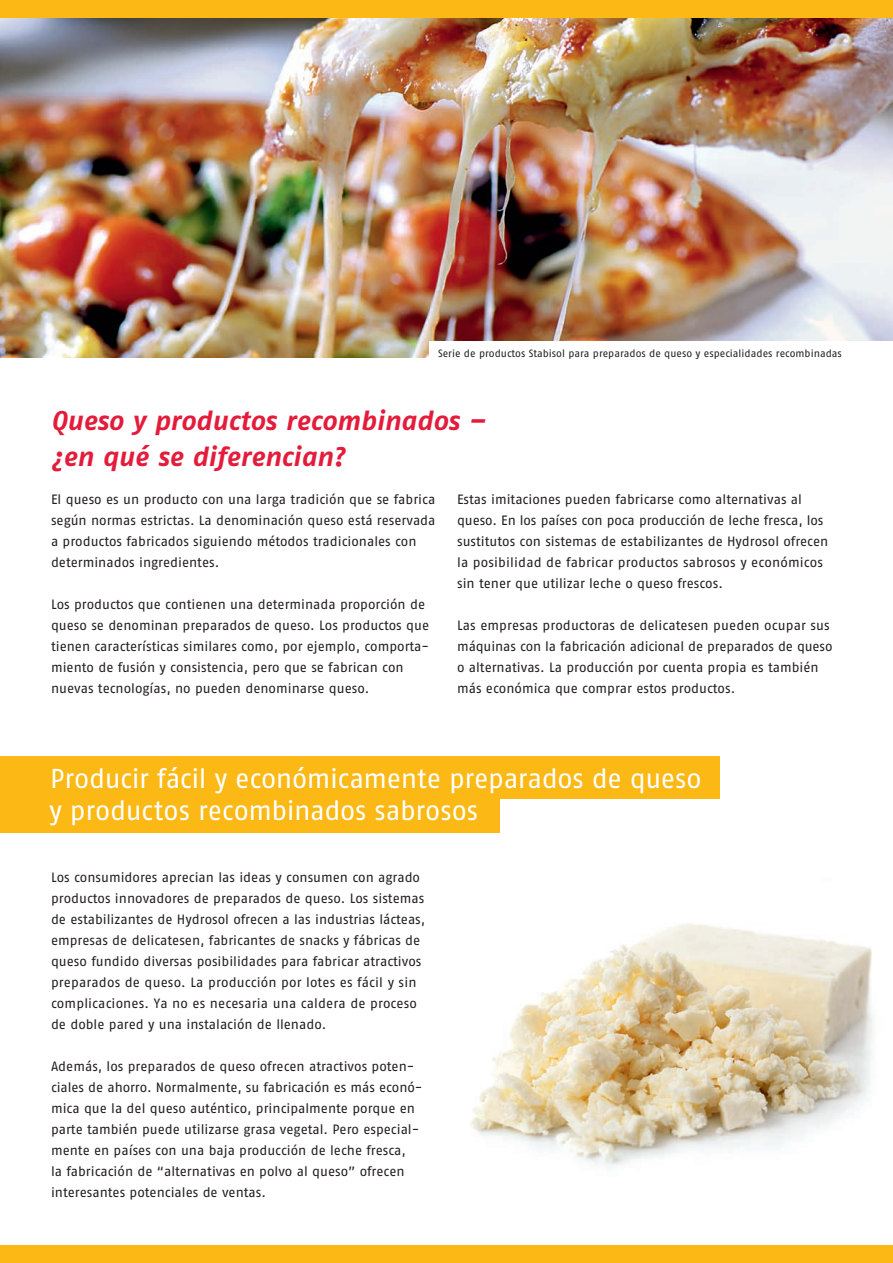
<style>
.page{position:relative;width:893px;height:1263px;background:#fff}
.page>*{position:absolute;margin:0;border:0;box-sizing:border-box;transform-origin:0 0}
.t1{font:27.3px/32.8px "Fago Pro";letter-spacing:-.015em;color:#fff}
.t2{font:italic 700 27px/36px "Fago No";color:#e41c3b}
.t3{font:13.5px/21px "Fago No";color:#231f20}
.t4{font:10.5px "Fago No";color:#231f20}
</style>
<div class="page">
<img style="left:470px;top:923px;width:402px;height:242px">
<img style="left:0;top:17px;width:893px;height:340px">
<div style="left:0;top:0;width:893px;height:17px;background:#fcb814"></div>
<div style="left:0;top:756px;width:720px;height:43px;background:#fcb814"></div>
<div style="left:0;top:790px;width:500px;height:42px;background:#fcb814"></div>
<div style="left:429px;top:341px;width:464px;height:31px;background:#fff"></div>
<div style="left:0;top:1246px;width:893px;height:17px;background:#fcb814"></div>
<p class="t4" style="left:438px;top:348px;width:405px">Serie de productos Stabisol para preparados de queso y especialidades recombinadas</p>
<h2 class="t2" style="left:51px;top:402px;width:436px">Queso y productos recombinados – ¿en qué se diferencian?</h2>
<p class="t3" style="left:51px;top:489px;width:386px">El queso es un producto con una larga tradición que se fabrica según normas estrictas. La denominación queso está reservada a productos fabricados siguiendo métodos tradicionales con determinados ingredientes.</p>
<p class="t3" style="left:51px;top:594px;width:380px">Los productos que contienen una determinada proporción de queso se denominan preparados de queso. Los productos que tienen características similares como, por ejemplo, comporta&shy;miento de fusión y consistencia, pero que se fabrican con nuevas tecnologías, no pueden denominarse queso.</p>
<p class="t3" style="left:457px;top:489px;width:373px">Estas imitaciones pueden fabricarse como alternativas al queso. En los países con poca producción de leche fresca, los sustitutos con sistemas de estabilizantes de Hydrosol ofrecen la posibilidad de fabricar productos sabrosos y económicos sin tener que utilizar leche o queso frescos.</p>
<p class="t3" style="left:457px;top:615px;width:377px">Las empresas productoras de delicatesen pueden ocupar sus máquinas con la fabricación adicional de preparados de queso o alternativas. La producción por cuenta propia es también más económica que comprar estos productos.</p>
<h1 class="t1" style="left:49px;top:761px;width:654px">Producir fácil y económicamente preparados de queso y productos recombinados sabrosos</h1>
<p class="t3" style="left:51px;top:867px;width:376px">Los consumidores aprecian las ideas y consumen con agrado productos innovadores de preparados de queso. Los sistemas de estabilizantes de Hydrosol ofrecen a las industrias lácteas, empresas de delicatesen, fabricantes de snacks y fábricas de queso fundido diversas posibilidades para fabricar atractivos preparados de queso. La producción por lotes es fácil y sin complicaciones. Ya no es necesaria una caldera de proceso de doble pared y una instalación de llenado.</p>
<p class="t3" style="left:51px;top:1056px;width:373px">Además, los preparados de queso ofrecen atractivos poten&shy;ciales de ahorro. Normalmente, su fabricación es más econó&shy;mica que la del queso auténtico, principalmente porque en parte también puede utilizarse grasa vegetal. Pero especial&shy;mente en países con una baja producción de leche fresca,<br>la fabricación de “alternativas en polvo al queso” ofrecen interesantes potenciales de ventas.</p>
</div>
